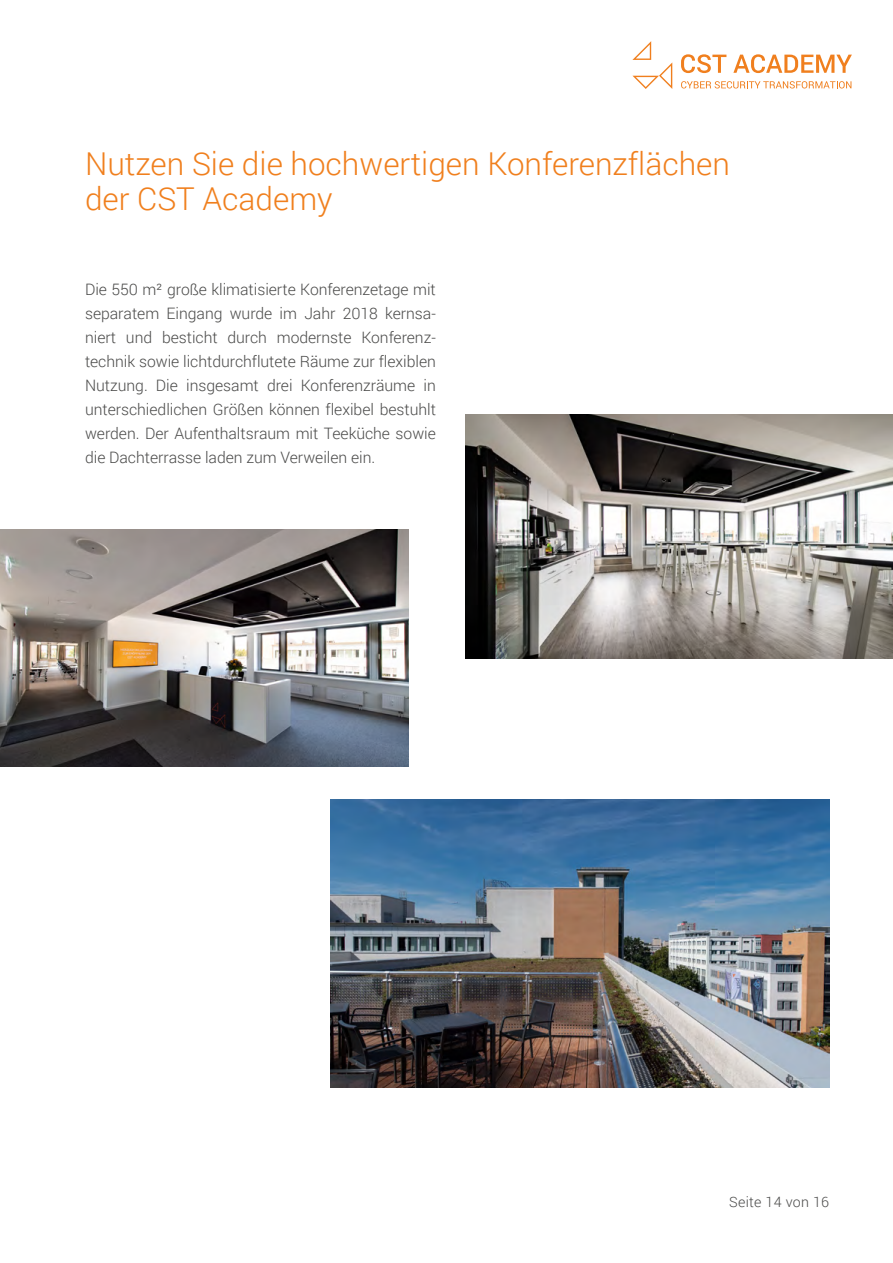
<style>
.page{position:relative;width:893px;height:1263px;background:#fff}
.page>*{position:absolute;margin:0;border:0;box-sizing:border-box;transform-origin:0 0}
.t1{font:300 31.5px/34.5px "Roboto";color:#f07f1d}
.t2{font:300 15.75px/24px "Roboto";color:#4a4a49;text-align:justify}
.t3{font:300 14.25px "Roboto";letter-spacing:.02em;color:#4a4a49}
</style>
<div class="page">
<svg style="left:681px;top:54px;width:45px;height:19px"></svg>
<svg style="left:733px;top:54px;width:119px;height:19px"></svg>
<svg style="left:681px;top:81px;width:170px;height:8px"></svg>
<svg style="left:632px;top:41px;width:40px;height:48px"></svg>
<img style="left:0;top:530px;width:408px;height:236px">
<img style="left:331px;top:799px;width:498px;height:288px">
<img style="left:466px;top:415px;width:427px;height:243px">
<h1 class="t1" style="left:85px;top:146px;width:646px">Nutzen Sie die hochwertigen Konferenzflächen der CST Academy</h1>
<p class="t2" style="left:85px;top:277px;width:352px">Die 550 m² große klimatisierte Konferenzetage mit separatem Eingang wurde im Jahr 2018 kernsa&shy;niert und besticht durch modernste Konferenz&shy;technik sowie lichtdurchflutete Räume zur flexiblen Nutzung. Die insgesamt drei Konferenzräume in unterschiedlichen Größen können flexibel bestuhlt werden. Der Aufenthaltsraum mit Teeküche sowie die Dachterrasse laden zum Verweilen ein.</p>
<p class="t3" style="left:729px;top:1192px;width:101px">Seite 14 von 16</p>
</div>
